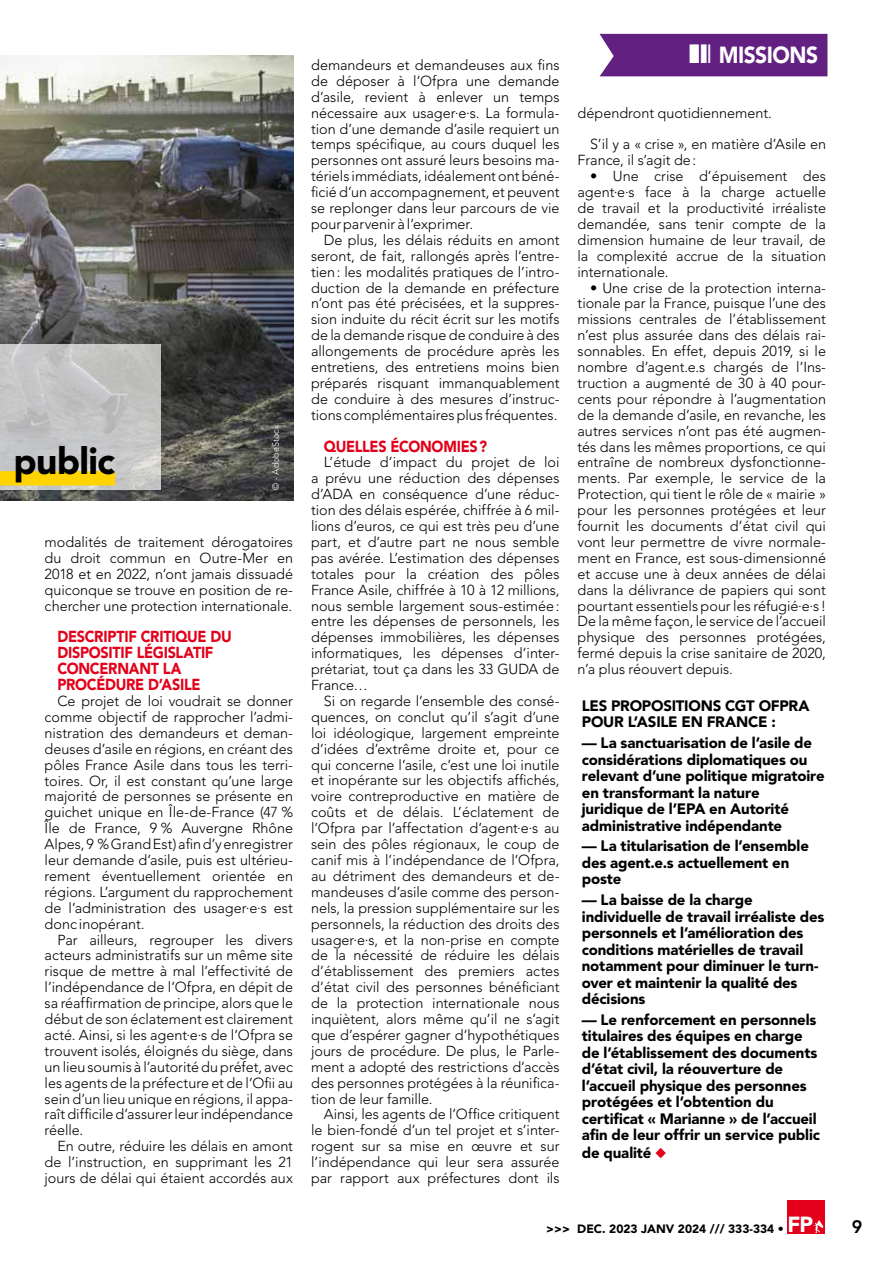
<style>
.page{position:relative;width:893px;height:1263px;background:#fff}
.page>*{position:absolute;margin:0;border:0;box-sizing:border-box;transform-origin:0 0}
.t1{font:900 37.05px "Avenir LT Std";letter-spacing:-.02em;color:#000}
.t2{font:900 23.1px "Avenir LT Std";letter-spacing:-.025em;color:#fff;scale:.91 1}
.t3{font:800 18px "Avenir LT Std";color:#000}
.t4{font:900 15.9px/15.9px "Avenir LT Std";letter-spacing:-.02em;color:#e2001a;scale:.91 1}
.t5{font:900 15px/16.5px "Avenir LT Std";letter-spacing:-.01em;color:#000}
.t6{font:300 14.4px/15.9px "Avenir LT Std";color:#000;text-align:justify}
.t7{font:900 12px "Avenir LT Std";color:#000}
.t8{font:300 9px "Avenir LT Std";color:#fff}
.s1{color:#e2001a}
.s2{font-size:21.75px;color:#fff}
</style>
<div class="page">
<div style="left:788px;top:1200px;width:37px;height:33px;background:#e2001a"></div>
<svg style="left:814px;top:1220px;width:9px;height:13px"></svg>
<img style="left:0;top:56px;width:293px;height:445px">
<svg style="left:0;top:344px;width:161px;height:145px;background:#c5c5c4"></svg>
<div style="left:0;top:471px;width:115px;height:14px;background:#ffd400"></div>
<div style="left:600px;top:34px;width:227px;height:42px;background:#622181"></div>
<h1 class="t1" style="left:14px;top:439px;width:103px">public</h1>
<p class="t8" style="left:271px;top:489px;width:66px;rotate:-90deg">© - AdobeStock</p>
<p class="t6" style="left:45px;top:534px;width:250px">modalités de traitement dérogatoires du droit commun en Outre-Mer en 2018 et en 2022, n’ont jamais dissuadé quiconque se trouve en position de re&shy;chercher une protection internationale.</p>
<p class="t4" style="left:57px;top:629px;width:193px">DESCRIPTIF CRITIQUE DU<br>DISPOSITIF LÉGISLATIF<br>CONCERNANT LA<br>PROCÉDURE D’ASILE</p>
<p class="t6" style="left:45px;top:693px;width:250px;text-indent:13px">Ce projet de loi voudrait se donner comme objectif de rapprocher l’admi&shy;nistration des demandeurs et deman&shy;deuses d’asile en régions, en créant des pôles France Asile dans tous les terri&shy;toires. Or, il est constant qu’une large majorité de personnes se présente en guichet unique en Île-de-France (47 % Île de France, 9 % Auvergne Rhône Alpes, 9 % Grand Est) afin d’y enregistrer leur demande d’asile, puis est ultérieu&shy;rement éventuellement orientée en régions. L’argument du rapprochement de l’administration des usager·e·s est donc inopérant.</p>
<p class="t6" style="left:45px;top:932px;width:250px;text-indent:13px">Par ailleurs, regrouper les divers acteurs administratifs sur un même site risque de mettre à mal l’effectivité de l’indépendance de l’Ofpra, en dépit de sa réaffirmation de principe, alors que le début de son éclatement est clairement acté. Ainsi, si les agent·e·s de l’Ofpra se trouvent isolés, éloignés du siège, dans un lieu soumis à l’autorité du préfet, avec les agents de la préfecture et de l’Ofii au sein d’un lieu unique en régions, il appa&shy;raît difficile d’assurer leur indépendance réelle.</p>
<p class="t6" style="left:45px;top:1138px;width:250px;text-indent:13px">En outre, réduire les délais en amont de l’instruction, en supprimant les 21 jours de délai qui étaient accordés aux</p>
<p class="t6" style="left:311px;top:57px;width:250px">demandeurs et demandeuses aux fins de déposer à l’Ofpra une demande d’asile, revient à enlever un temps nécessaire aux usager·e·s. La formula&shy;tion d’une demande d’asile requiert un temps spécifique, au cours duquel les personnes ont assuré leurs besoins ma&shy;tériels immédiats, idéalement ont béné&shy;ficié d’un accompagnement, et peuvent se replonger dans leur parcours de vie pour parvenir à l’exprimer.</p>
<p class="t6" style="left:311px;top:232px;width:250px;text-indent:13px">De plus, les délais réduits en amont seront, de fait, rallongés après l’entre&shy;tien: les modalités pratiques de l’intro&shy;duction de la demande en préfecture n’ont pas été précisées, et la suppres&shy;sion induite du récit écrit sur les motifs de la demande risque de conduire à des allongements de procédure après les entretiens, des entretiens moins bien préparés risquant immanquablement de conduire à des mesures d’instruc&shy;tions complémentaires plus fréquentes.</p>
<p class="t4" style="left:324px;top:438px;width:181px">QUELLES ÉCONOMIES?</p>
<p class="t6" style="left:311px;top:455px;width:250px;text-indent:13px">L’étude d’impact du projet de loi a prévu une réduction des dépenses d’ADA en conséquence d’une réduc&shy;tion des délais espérée, chiffrée à 6 mil&shy;lions d’euros, ce qui est très peu d’une part, et d’autre part ne nous semble pas avérée. L’estimation des dépenses totales pour la création des pôles France Asile, chiffrée à 10 à 12 millions, nous semble largement sous-estimée: entre les dépenses de personnels, les dépenses immobilières, les dépenses informatiques, les dépenses d’inter&shy;prétariat, tout ça dans les 33 GUDA de France…</p>
<p class="t6" style="left:311px;top:693px;width:250px;text-indent:13px">Si on regarde l’ensemble des consé&shy;quences, on conclut qu’il s’agit d’une loi idéologique, largement empreinte d’idées d’extrême droite et, pour ce qui concerne l’asile, c’est une loi inutile et inopérante sur les objectifs affichés, voire contreproductive en matière de coûts et de délais. L’éclatement de l’Ofpra par l’affectation d’agent·e·s au sein des pôles régionaux, le coup de canif mis à l’indépendance de l’Ofpra, au détriment des demandeurs et de&shy;mandeuses d’asile comme des person&shy;nels, la pression supplémentaire sur les personnels, la réduction des droits des usager·e·s, et la non-prise en compte de la nécessité de réduire les délais d’établissement des premiers actes d’état civil des personnes bénéficiant de la protection internationale nous inquiètent, alors même qu’il ne s’agit que d’espérer gagner d’hypothétiques jours de procédure. De plus, le Parle&shy;ment a adopté des restrictions d’accès des personnes protégées à la réunifica&shy;tion de leur famille.</p>
<p class="t6" style="left:311px;top:1106px;width:250px;text-indent:13px">Ainsi, les agents de l’Office critiquent le bien-fondé d’un tel projet et s’inter&shy;rogent sur sa mise en œuvre et sur l’indépendance qui leur sera assurée par rapport aux préfectures dont ils</p>
<h2 class="t2" style="left:719px;top:41px;width:111px">MISSIONS</h2>
<p class="t6" style="left:578px;top:105px;width:196px">dépendront quotidiennement.</p>
<p class="t6" style="left:578px;top:137px;width:250px;text-indent:13px">S’il y a « crise », en matière d’Asile en<br>France, il s’agit de:</p>
<p class="t6" style="left:578px;top:168px;width:250px;text-indent:13px">• Une crise d’épuisement des agent·e·s face à la charge actuelle de travail et la productivité irréaliste demandée, sans tenir compte de la dimension humaine de leur travail, de la complexité accrue de la situation internationale.</p>
<p class="t6" style="left:578px;top:280px;width:250px;text-indent:13px">• Une crise de la protection interna&shy;tionale par la France, puisque l’une des missions centrales de l’établissement n’est plus assurée dans des délais rai&shy;sonnables. En effet, depuis 2019, si le nombre d’agent.e.s chargés de l’Ins&shy;truction a augmenté de 30 à 40 pour&shy;cents pour répondre à l’augmentation de la demande d’asile, en revanche, les autres services n’ont pas été augmen&shy;tés dans les mêmes proportions, ce qui entraîne de nombreux dysfonctionne&shy;ments. Par exemple, le service de la Protection, qui tient le rôle de « mairie » pour les personnes protégées et leur fournit les documents d’état civil qui vont leur permettre de vivre normale&shy;ment en France, est sous-dimensionné et accuse une à deux années de délai dans la délivrance de papiers qui sont pourtant essentiels pour les réfugié·e·s!<br>De la même façon, le service de l’accueil physique des personnes protégées, fermé depuis la crise sanitaire de 2020, n’a plus réouvert depuis.</p>
<p class="t5" style="left:582px;top:697px;width:229px">LES PROPOSITIONS CGT OFPRA<br>POUR L’ASILE EN FRANCE :</p>
<p class="t5" style="left:582px;top:734px;width:244px">— La sanctuarisation de l’asile de considérations diplomatiques ou relevant d’une politique migratoire en transformant la nature juridique de l’EPA en Autorité administrative indépendante</p>
<p class="t5" style="left:582px;top:838px;width:229px">— La titularisation de l’ensemble des agent.e.s actuellement en poste</p>
<p class="t5" style="left:582px;top:891px;width:244px">— La baisse de la charge individuelle de travail irréaliste des personnels et l’amélioration des conditions matérielles de travail notamment pour diminuer le turn&shy;over et maintenir la qualité des décisions</p>
<p class="t5" style="left:582px;top:1011px;width:240px">— Le renforcement en personnels titulaires des équipes en charge de l’établissement des documents d’état civil, la réouverture de l’accueil physique des personnes protégées et l’obtention du certificat « Marianne » de l’accueil afin de leur offrir un service public</p>
<p class="t5" style="left:582px;top:1145px;width:86px">de qualité <span class="s1">◆</span></p>
<p class="t7" style="left:546px;top:1222px;width:268px">&gt;&gt;&gt; DEC. 2023 JANV 2024 /// 333-334 • <span class="s2">FP</span></p>
<p class="t3" style="left:852px;top:1216px;width:12px">9</p>
</div>
